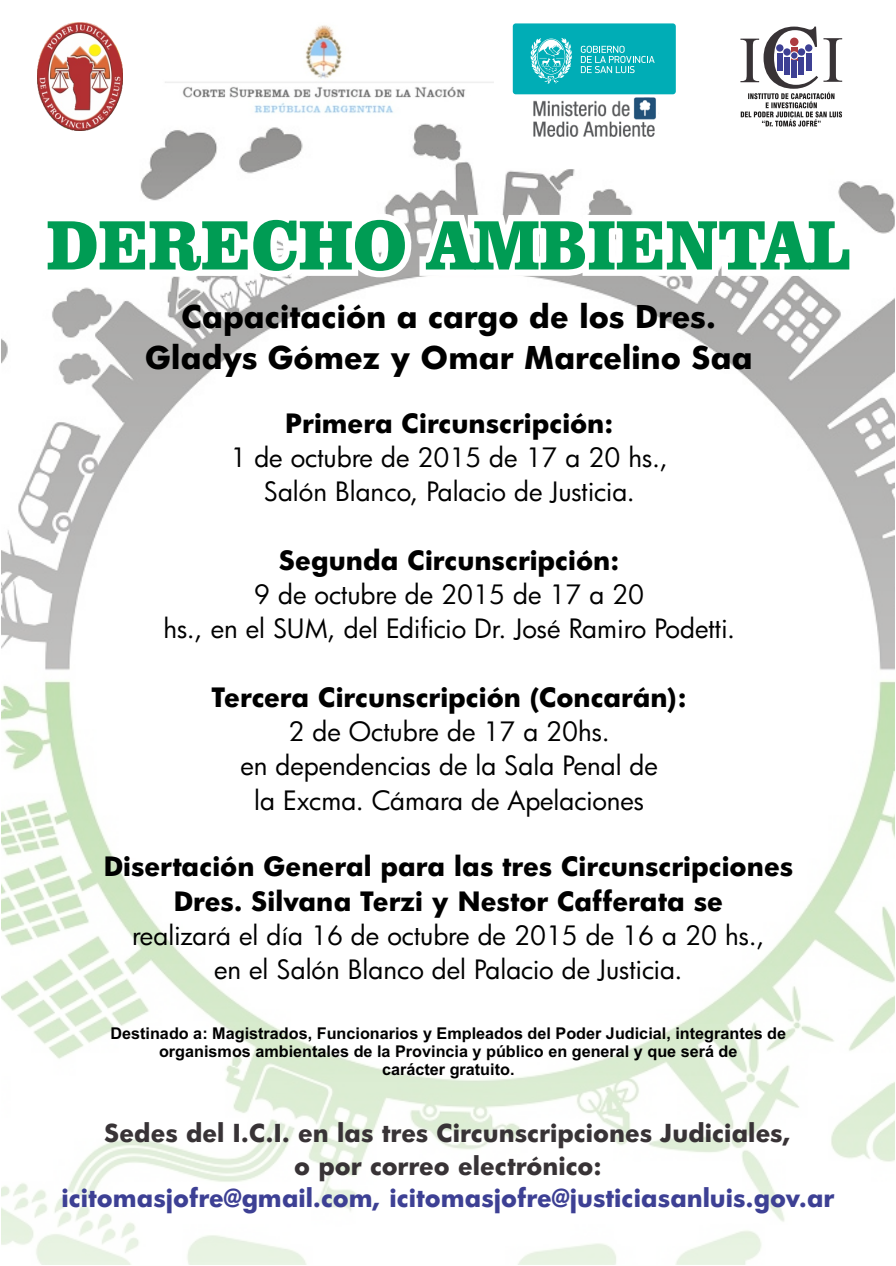
<style>
.page{position:relative;width:896px;height:1266px;background:#fff}
.page>*{position:absolute;margin:0;border:0;box-sizing:border-box;transform-origin:0 0}
.t1{font:900 71.85px "Clarendon BT";color:#009c54;scale:.89 1}
.t2{font:700 30.6px/41.1px "Futura";color:#000;text-align:center}
.t3{font:25.95px/34px "Futura";color:#000;text-align:center}
.t4{font:700 25.95px/35px "Futura";color:#000;text-align:center}
.t5{font:700 24.15px/32.4px "Futura";color:#383336;text-align:center}
.t6{font:700 24.15px "Futura";color:#3d4094}
.t7{font:700 16.2px/18.1px "Arial";color:#000;text-align:center}
</style>
<div class="page">
<img style="left:2px;top:48px;width:892px;height:1216px">
<svg style="left:41px;top:213px;width:815px;height:64px"></svg>
<img style="left:526px;top:94px;width:136px;height:71px">
<div style="left:513px;top:23px;width:163px;height:71px;background:#00adb6;border-radius:3px"></div>
<svg style="left:530px;top:38px;width:42px;height:46px"></svg>
<svg style="left:581px;top:46px;width:74px;height:27px"></svg>
<img style="left:38px;top:22px;width:85px;height:109px">
<img style="left:162px;top:25px;width:332px;height:97px">
<svg style="left:740px;top:27px;width:102px;height:100px"></svg>
<h1 class="t1" style="left:47px;top:215px;width:906px">DERECHO AMBIENTAL</h1>
<p class="t2" style="left:145px;top:299px;width:609px">Capacitación a cargo de los Dres.<br>Gladys Gómez y Omar Marcelino Saa</p>
<p class="t4" style="left:285px;top:409px;width:330px">Primera Circunscripción:</p>
<p class="t3" style="left:230px;top:443px;width:439px">1 de octubre de 2015 de 17 a 20 hs.,<br>Salón Blanco, Palacio de Justicia.</p>
<p class="t4" style="left:279px;top:546px;width:341px">Segunda Circunscripción:</p>
<p class="t3" style="left:163px;top:580px;width:573px">9 de octubre de 2015 de 17 a 20<br>hs., en el SUM, del Edificio Dr. José Ramiro Podetti.</p>
<p class="t4" style="left:212px;top:683px;width:477px">Tercera Circunscripción (Concarán):</p>
<p class="t3" style="left:240px;top:718px;width:419px">2 de Octubre de 17 a 20hs.<br>en dependencias de la Sala Penal de la Excma. Cámara de Apelaciones</p>
<p class="t4" style="left:104px;top:852px;width:691px">Disertación General para las tres Circunscripciones<br>Dres. Silvana Terzi y Nestor Cafferata se</p>
<p class="t3" style="left:132px;top:922px;width:634px">realizará el día 16 de octubre de 2015 de 16 a 20 hs., en el Salón Blanco del Palacio de Justicia.</p>
<p class="t7" style="left:110px;top:1025px;width:677px">Destinado a: Magistrados, Funcionarios y Empleados del Poder Judicial, integrantes de organismos ambientales de la Provincia y público en general y que será de<br>carácter gratuito.</p>
<p class="t5" style="left:105px;top:1120px;width:688px">Sedes del I.C.I. en las tres Circunscripciones Judiciales, o por correo electrónico:</p>
<p class="t6" style="left:61px;top:1189px;width:774px">icitomasjofre@gmail.com, icitomasjofre@justiciasanluis.gov.ar</p>
</div>
